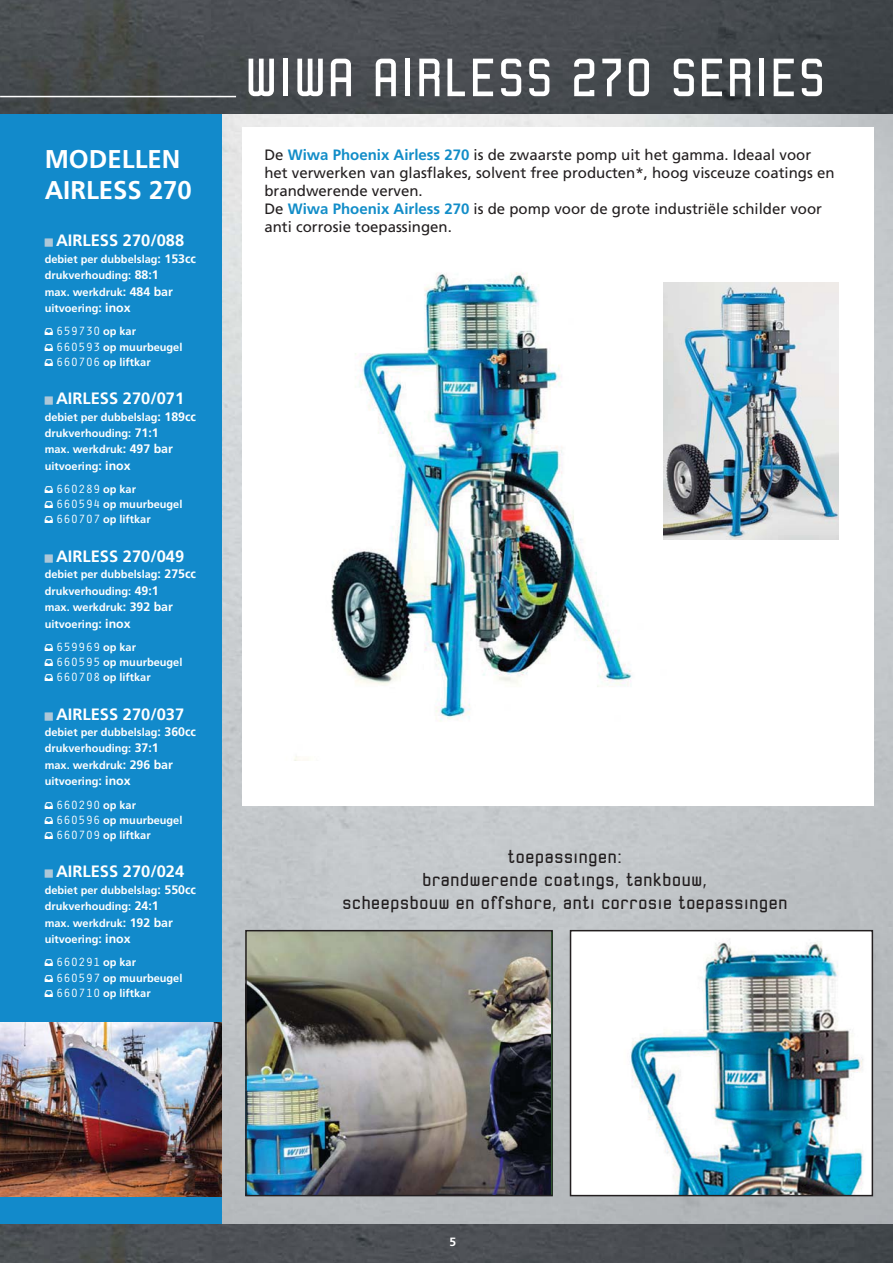
<style>
.page{position:relative;width:893px;height:1263px;background:#fff}
.page>*{position:absolute;margin:0;border:0;box-sizing:border-box;transform-origin:0 0}
.t1{font:57px "Robust ICG";color:#fff}
.t2{font:700 25.65px/30.9px "Frutiger LT Std";color:#fff}
.t3{font:19.5px/23.4px "Robust ICG";color:#231f20;text-align:center}
.t4{font:700 16.5px "Frutiger LT Std";color:#fff}
.t5{font:15px/18px "Frutiger LT Std";color:#231f20}
.t6{font:12.3px "Orator Std";color:#fff}
.t7{font:700 12px "Frutiger LT Std";color:#fff}
.t8{font:700 10.95px/16.5px "Frutiger LT Std";color:#fff}
.s1{font-size:12.3px}
.s2{font-family:"Frutiger LT Std";font-weight:700;font-size:10.95px}
.s3{font-family:"Orator Std";font-weight:400;font-size:12.3px}
.s4{font-weight:700;color:#128dc8}
</style>
<div class="page">
<img style="left:221px;top:113px;width:671px;height:1111px">
<div style="left:0;top:113px;width:221px;height:1149px;background:#128acb"></div>
<img style="left:0;top:1224px;width:892px;height:38px">
<img style="left:0;top:0;width:892px;height:113px">
<div style="left:242px;top:128px;width:631px;height:678px;background:#fff"></div>
<img style="left:248px;top:933px;width:302px;height:260px">
<div style="left:245px;top:930px;width:308px;height:266px;border:2px solid #231f20"></div>
<img style="left:572px;top:933px;width:298px;height:260px">
<div style="left:569px;top:930px;width:304px;height:266px;border:2px solid #231f20"></div>
<hr style="left:0;top:96px;width:236px;height:1px;background:#fff">
<img style="left:0;top:1023px;width:221px;height:173px">
<img style="left:294px;top:272px;width:382px;height:488px">
<img style="left:663px;top:283px;width:176px;height:257px">
<h2 class="t2" style="left:45px;top:145px;width:149px">MODELLEN<br>AIRLESS 270</h2>
<h3 class="t4" style="left:56px;top:234px;width:130px">AIRLESS 270/088</h3>
<p class="t8" style="left:45px;top:251px;width:153px">debiet per dubbelslag<span class="s1">: 153cc </span>drukverhouding: <span class="s1">88:1<br></span>max. werkdruk<span class="s1">: 484 bar </span>uitvoering<span class="s1">: inox</span></p>
<p class="t6" style="left:56px;top:324px;width:81px">659730 <span class="s2">op kar</span></p>
<p class="t8" style="left:56px;top:340px;width:128px;line-height:15.1px"><span class="s3">660593</span> op muurbeugel<br><span class="s3">660706</span> op liftkar</p>
<h3 class="t4" style="left:56px;top:391px;width:130px">AIRLESS 270/071</h3>
<p class="t8" style="left:45px;top:409px;width:153px">debiet per dubbelslag<span class="s1">: 189cc </span>drukverhouding: <span class="s1">71:1<br></span>max. werkdruk<span class="s1">: 497 bar </span>uitvoering<span class="s1">: inox</span></p>
<p class="t6" style="left:56px;top:482px;width:81px">660289 <span class="s2">op kar</span></p>
<p class="t8" style="left:56px;top:497px;width:128px;line-height:15.1px"><span class="s3">660594</span> op muurbeugel<br><span class="s3">660707</span> op liftkar</p>
<h3 class="t4" style="left:56px;top:549px;width:130px">AIRLESS 270/049</h3>
<p class="t8" style="left:45px;top:567px;width:153px">debiet per dubbelslag<span class="s1">: 275cc </span>drukverhouding: <span class="s1">49:1<br></span>max. werkdruk<span class="s1">: 392 bar </span>uitvoering<span class="s1">: inox</span></p>
<p class="t6" style="left:56px;top:640px;width:81px">659969 <span class="s2">op kar</span></p>
<p class="t8" style="left:56px;top:655px;width:128px;line-height:15.1px"><span class="s3">660595</span> op muurbeugel<br><span class="s3">660708</span> op liftkar</p>
<h3 class="t4" style="left:56px;top:707px;width:130px">AIRLESS 270/037</h3>
<p class="t8" style="left:45px;top:725px;width:153px">debiet per dubbelslag<span class="s1">: 360cc </span>drukverhouding: <span class="s1">37:1<br></span>max. werkdruk<span class="s1">: 296 bar </span>uitvoering<span class="s1">: inox</span></p>
<p class="t6" style="left:56px;top:797px;width:81px">660290 <span class="s2">op kar</span></p>
<p class="t8" style="left:56px;top:813px;width:128px;line-height:15.1px"><span class="s3">660596</span> op muurbeugel<br><span class="s3">660709</span> op liftkar</p>
<h3 class="t4" style="left:56px;top:864px;width:130px">AIRLESS 270/024</h3>
<p class="t8" style="left:45px;top:882px;width:153px">debiet per dubbelslag<span class="s1">: 550cc </span>drukverhouding: <span class="s1">24:1<br></span>max. werkdruk<span class="s1">: 192 bar </span>uitvoering<span class="s1">: inox</span></p>
<p class="t6" style="left:56px;top:955px;width:81px">660291 <span class="s2">op kar</span></p>
<p class="t8" style="left:56px;top:971px;width:128px;line-height:15.1px"><span class="s3">660597</span> op muurbeugel<br><span class="s3">660710</span> op liftkar</p>
<h1 class="t1" style="left:244px;top:47px;width:583px">WIWA AIRLESS 270 SERIES</h1>
<p class="t5" style="left:264px;top:147px;width:571px">De <span class="s4">Wiwa Phoenix Airless 270</span> is de zwaarste pomp uit het gamma. Ideaal voor het verwerken van glasflakes, solvent free producten*, hoog visceuze coatings en brandwerende verven.<br>De <span class="s4">Wiwa Phoenix Airless 270</span> is de pomp voor de grote industriële schilder voor anti corrosie toepassingen.</p>
<h3 class="t3" style="left:342px;top:845px;width:447px">toepassingen:<br>brandwerende coatings, tankbouw,<br>scheepsbouw en offshore, anti corrosie toepassingen</h3>
<p class="t7" style="left:449px;top:1237px;width:8px">5</p>
</div>
